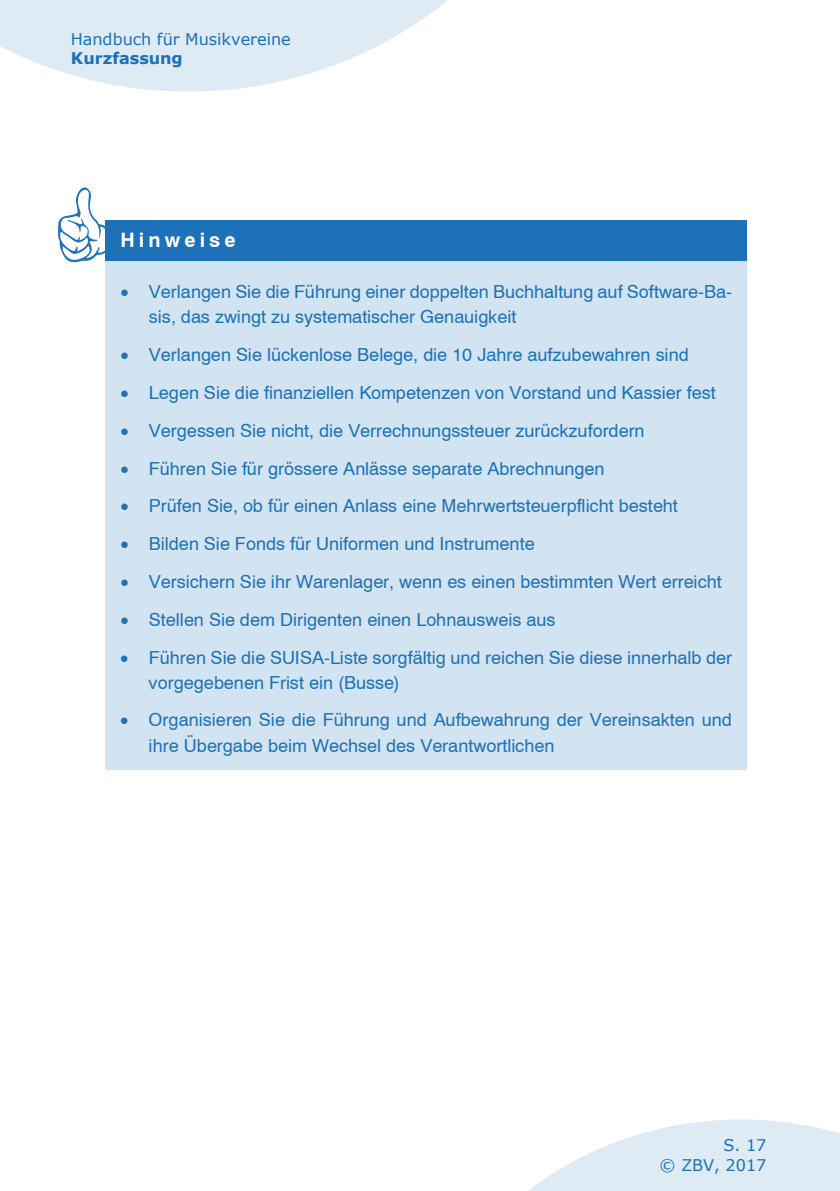
<style>
.page{position:relative;width:840px;height:1191px;background:#fff}
.page>*{position:absolute;margin:0;border:0;box-sizing:border-box;transform-origin:0 0}
.t1{font:700 20px "Helvetica";letter-spacing:.205em;color:#fff}
.t2{font:18px/25.2px "Helvetica";letter-spacing:.005em;color:#1d71b8}
.t3{font:16px/19.4px "Verdana";letter-spacing:-.005em;color:#1d71b8;text-align:right}
.t4{font:700 16px "Verdana";color:#1d71b8}
</style>
<div class="page">
<svg style="left:528px;top:1119px;width:311px;height:72px"></svg>
<svg style="left:0;top:0;width:448px;height:92px;fill:#deeaf4"></svg>
<div style="left:105px;top:261px;width:641px;height:508px;background:#d2e3f1"></div>
<div style="left:105px;top:220px;width:641px;height:41px;background:#1d71b8"></div>
<svg style="left:59px;top:187px;width:46px;height:75px"></svg>
<p class="t3" style="left:71px;top:29px;width:221px">Handbuch für Musikvereine</p>
<p class="t4" style="left:71px;top:47px;width:113px">Kurzfassung</p>
<p class="t1" style="left:120px;top:228px;width:116px">Hinweise</p>
<p class="t2" style="left:149px;top:279px;width:584px;text-indent:-28px">• Verlangen Sie die Führung einer doppelten Buchhaltung auf Software-Ba&shy;sis, das zwingt zu systematischer Genauigkeit</p>
<p class="t2" style="left:120px;top:342px;width:569px">• Verlangen Sie lückenlose Belege, die 10 Jahre aufzubewahren sind</p>
<p class="t2" style="left:120px;top:380px;width:596px">• Legen Sie die finanziellen Kompetenzen von Vorstand und Kassier fest</p>
<p class="t2" style="left:120px;top:418px;width:525px">• Vergessen Sie nicht, die Verrechnungssteuer zurückzufordern</p>
<p class="t2" style="left:120px;top:455px;width:485px">• Führen Sie für grössere Anlässe separate Abrechnungen</p>
<p class="t2" style="left:120px;top:493px;width:558px">• Prüfen Sie, ob für einen Anlass eine Mehrwertsteuerpflicht besteht</p>
<p class="t2" style="left:120px;top:531px;width:415px">• Bilden Sie Fonds für Uniformen und Instrumente</p>
<p class="t2" style="left:120px;top:569px;width:602px">• Versichern Sie ihr Warenlager, wenn es einen bestimmten Wert erreicht</p>
<p class="t2" style="left:120px;top:607px;width:436px">• Stellen Sie dem Dirigenten einen Lohnausweis aus</p>
<p class="t2" style="left:148px;top:644px;width:584px;text-indent:-28px">• Führen Sie die SUISA-Liste sorgfältig und reichen Sie diese innerhalb der vorgegebenen Frist ein (Busse)</p>
<p class="t2" style="left:148px;top:707px;width:584px;text-indent:-28px">• Organisieren Sie die Führung und Aufbewahrung der Vereinsakten und ihre Übergabe beim Wechsel des Verantwortlichen</p>
<p class="t3" style="left:659px;top:1135px;width:108px">S. 17<br>© ZBV, 2017</p>
</div>
